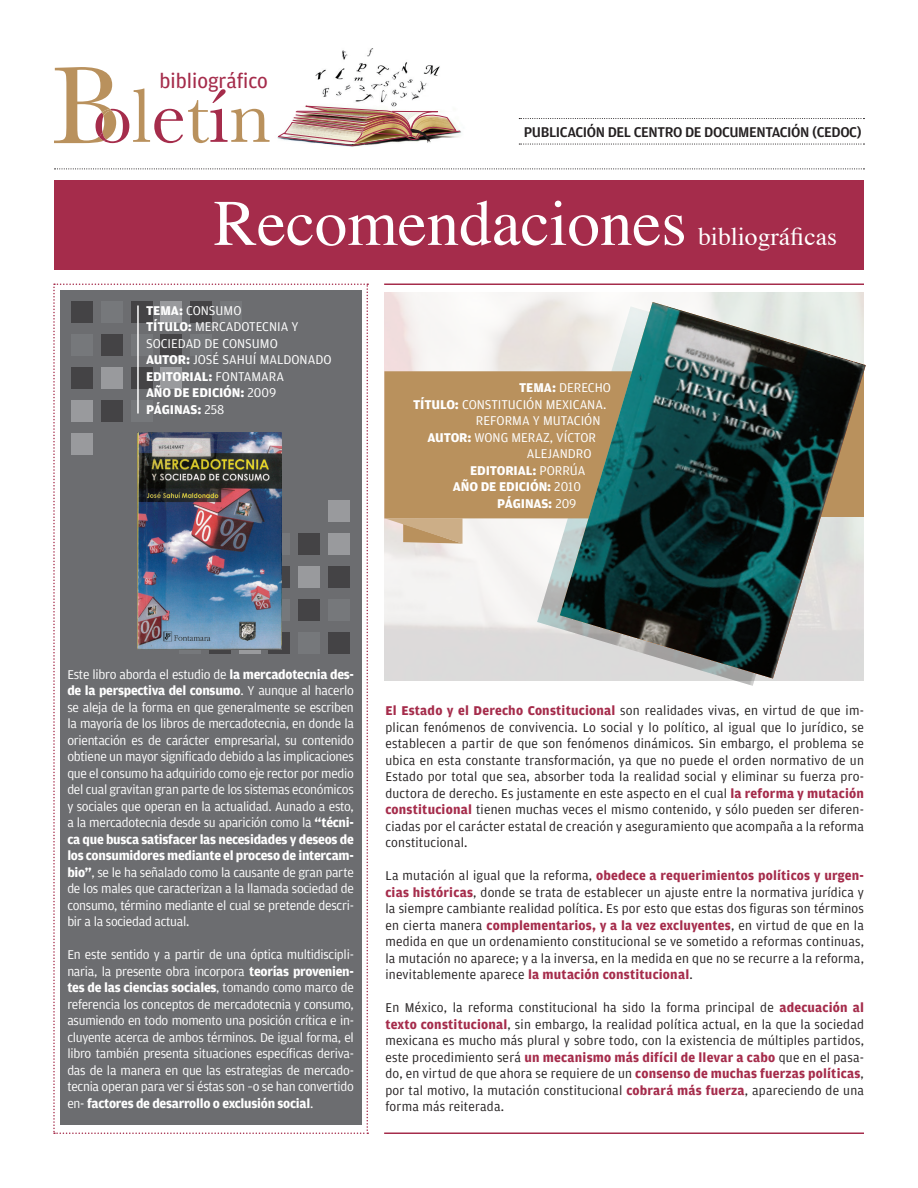
<style>
.page{position:relative;width:918px;height:1188px;background:#fff}
.page>*{position:absolute;margin:0;border:0;box-sizing:border-box;transform-origin:0 0}
.t1{font:25.5px "Times";color:#fff}
.t2{font:21.15px "Amplitude";color:#a52c4b}
.t3{font:500 15px "Amplitude";letter-spacing:-.025em;color:#231f20}
.t4{font:13.5px/16.5px "Amplitude";letter-spacing:.015em;color:#231f20;text-align:justify}
.t5{font:13.5px/16.5px "Amplitude";letter-spacing:-.01em;color:#fff;text-align:justify}
.t6{font:700 13.5px "Amplitude";letter-spacing:-.01em;color:#fff}
.s1{font-weight:700}
.s2{font-weight:400}
.s3{font-weight:700;color:#a52c4b}
</style>
<div class="page">
<img style="left:537px;top:306px;width:309px;height:380px">
<svg style="left:53px;top:284px;width:315px;height:850px;background:#767679"></svg>
<svg style="left:54px;top:67px;width:216px;height:76px"></svg>
<img style="left:315px;top:48px;width:147px;height:99px">
<img style="left:277px;top:102px;width:184px;height:44px">
<svg style="left:519px;top:118px;width:345px;height:1px"></svg>
<svg style="left:519px;top:144px;width:345px;height:1px"></svg>
<svg style="left:55px;top:168px;width:809px;height:1px"></svg>
<div style="left:54px;top:180px;width:810px;height:90px;background:#a52c4b"></div>
<svg style="left:214px;top:201px;width:470px;height:45px"></svg>
<img style="left:560px;top:302px;width:306px;height:377px">
<svg style="left:384px;top:371px;width:250px;height:173px;background:#af966c"></svg>
<hr style="left:384px;top:284px;width:480px;height:1px;background:#a52c4b">
<hr style="left:384px;top:1132px;width:480px;height:2px;background:#a52c4b">
<div style="left:329px;top:632px;width:21px;height:22px;background:#444345"></div>
<div style="left:299px;top:632px;width:21px;height:22px;background:#76787b"></div>
<div style="left:269px;top:632px;width:21px;height:22px;background:linear-gradient(to bottom,#444345,#444345)"></div>
<svg style="left:239px;top:649px;width:21px;height:5px"></svg>
<svg style="left:209px;top:649px;width:21px;height:5px"></svg>
<div style="left:179px;top:632px;width:22px;height:22px;background:linear-gradient(to right,#76787b,#76787b)"></div>
<div style="left:329px;top:599px;width:21px;height:22px;background:#76787b"></div>
<div style="left:299px;top:599px;width:21px;height:22px;background:#444345"></div>
<div style="left:269px;top:599px;width:21px;height:22px;background:#76787b"></div>
<div style="left:329px;top:566px;width:21px;height:22px;background:#444345"></div>
<div style="left:299px;top:566px;width:21px;height:22px;background:#999a9d"></div>
<div style="left:269px;top:566px;width:21px;height:22px;background:#444345"></div>
<div style="left:329px;top:533px;width:21px;height:22px;background:#999a9d"></div>
<div style="left:299px;top:533px;width:21px;height:22px;background:#444345"></div>
<div style="left:269px;top:533px;width:21px;height:22px;background:#76787b"></div>
<div style="left:329px;top:500px;width:21px;height:22px;background:#999a9d"></div>
<div style="left:71px;top:301px;width:22px;height:22px;background:#444345"></div>
<div style="left:101px;top:301px;width:21px;height:22px;background:#76787b"></div>
<div style="left:131px;top:301px;width:21px;height:22px;background:#444345"></div>
<div style="left:161px;top:301px;width:21px;height:22px;background:#999a9d"></div>
<div style="left:191px;top:301px;width:21px;height:22px;background:#444345"></div>
<div style="left:221px;top:301px;width:21px;height:22px;background:#76787b"></div>
<div style="left:71px;top:334px;width:22px;height:22px;background:#76787b"></div>
<div style="left:101px;top:334px;width:21px;height:22px;background:#444345"></div>
<div style="left:131px;top:334px;width:21px;height:22px;background:#76787b"></div>
<div style="left:161px;top:334px;width:21px;height:22px;background:#444345"></div>
<div style="left:191px;top:334px;width:21px;height:22px;background:#76787b"></div>
<div style="left:71px;top:367px;width:22px;height:22px;background:#444345"></div>
<div style="left:101px;top:367px;width:21px;height:22px;background:#999a9d"></div>
<div style="left:131px;top:367px;width:21px;height:22px;background:#444345"></div>
<div style="left:161px;top:367px;width:21px;height:22px;background:#999a9d"></div>
<div style="left:71px;top:400px;width:22px;height:22px;background:#999a9d"></div>
<div style="left:101px;top:400px;width:21px;height:22px;background:#444345"></div>
<div style="left:131px;top:400px;width:21px;height:22px;background:#76787b"></div>
<div style="left:71px;top:433px;width:22px;height:22px;background:#999a9d"></div>
<img style="left:137px;top:432px;width:145px;height:217px">
<hr style="left:137px;top:306px;width:2px;height:108px;background:#fff">
<h2 class="t2" style="left:160px;top:70px;width:110px">bibliográfico</h2>
<p class="t5" style="left:146px;top:302px;width:187px;text-align:left"><span class="s1">TEMA:</span> CONSUMO<br><span class="s1">TÍTULO:</span> MERCADOTECNIA Y<br>SOCIEDAD DE CONSUMO<br><span class="s1">AUTOR:</span> JOSÉ SAHUÍ MALDONADO<br><span class="s1">EDITORIAL:</span> FONTAMARA<br><span class="s1">AÑO DE EDICIÓN:</span> 2009<br><span class="s1">PÁGINAS:</span> 258</p>
<p class="t3" style="left:524px;top:124px;width:340px">PUBLICACIÓN DEL CENTRO DE DOCUMENTACIÓN (CEDOC)</p>
<p class="t5" style="left:519px;top:380px;width:93px"><span class="s1">TEMA:</span> DERECHO</p>
<p class="t5" style="left:413px;top:396px;width:195px"><span class="s1">TÍTULO:</span> CONSTITUCIÓN MEXICANA.</p>
<p class="t5" style="left:476px;top:413px;width:126px">REFORMA Y MUTACIÓN</p>
<p class="t5" style="left:428px;top:429px;width:170px"><span class="s1">AUTOR:</span> WONG MERAZ, VÍCTOR</p>
<p class="t5" style="left:527px;top:446px;width:66px">ALEJANDRO</p>
<p class="t6" style="left:470px;top:463px;width:117px">EDITORIAL: <span class="s2">PORRÚA</span></p>
<p class="t6" style="left:453px;top:479px;width:130px">AÑO DE EDICIÓN: <span class="s2">2010</span></p>
<p class="t6" style="left:497px;top:496px;width:81px">PÁGINAS: <span class="s2">209</span></p>
<h1 class="t1" style="left:698px;top:212px;width:140px">bibliográficas</h1>
<p class="t5" style="left:67px;top:666px;width:288px">Este libro aborda el estudio de <span class="s1">la mercadotecnia des&shy;de la perspectiva del consumo</span>. Y aunque al hacerlo se aleja de la forma en que generalmente se escriben la mayoría de los libros de mercadotecnia, en donde la orientación es de carácter empresarial, su contenido obtiene un mayor significado debido a las implicaciones que el consumo ha adquirido como eje rector por medio del cual gravitan gran parte de los sistemas económicos y sociales que operan en la actualidad. Aunado a esto, a la mercadotecnia desde su aparición como la <span class="s1">“técni&shy;ca que busca satisfacer las necesidades y deseos de los consumidores mediante el proceso de intercam&shy;bio”</span>, se le ha señalado como la causante de gran parte de los males que caracterizan a la llamada sociedad de consumo, término mediante el cual se pretende descri&shy;bir a la sociedad actual.</p>
<p class="t5" style="left:67px;top:946px;width:288px">En este sentido y a partir de una óptica multidiscipli&shy;naria, la presente obra incorpora <span class="s1">teorías provenien&shy;tes de las ciencias sociales</span>, tomando como marco de referencia los conceptos de mercadotecnia y consumo, asumiendo en todo momento una posición crítica e in&shy;cluyente acerca de ambos términos. De igual forma, el libro también presenta situaciones específicas deriva&shy;das de la manera en que las estrategias de mercado&shy;tecnia operan para ver si éstas son –o se han convertido en- <span class="s1">factores de desarrollo o exclusión social</span>.</p>
<p class="t4" style="left:385px;top:703px;width:480px"><span class="s3">El Estado y el Derecho Constitucional</span> son realidades vivas, en virtud de que im&shy;plican fenómenos de convivencia. Lo social y lo político, al igual que lo jurídico, se establecen a partir de que son fenómenos dinámicos. Sin embargo, el problema se ubica en esta constante transformación, ya que no puede el orden normativo de un Estado por total que sea, absorber toda la realidad social y eliminar su fuerza pro&shy;ductora de derecho. Es justamente en este aspecto en el cual <span class="s3">la reforma y mutación constitucional</span> tienen muchas veces el mismo contenido, y sólo pueden ser diferen&shy;ciadas por el carácter estatal de creación y aseguramiento que acompaña a la reforma constitucional.</p>
<p class="t4" style="left:385px;top:868px;width:480px">La mutación al igual que la reforma, <span class="s3">obedece a requerimientos políticos y urgen&shy;cias históricas</span>, donde se trata de establecer un ajuste entre la normativa jurídica y la siempre cambiante realidad política. Es por esto que estas dos figuras son términos en cierta manera <span class="s3">complementarios, y a la vez excluyentes</span>, en virtud de que en la medida en que un ordenamiento constitucional se ve sometido a reformas continuas, la mutación no aparece; y a la inversa, en la medida en que no se recurre a la reforma, inevitablemente aparece <span class="s3">la mutación constitucional</span>.</p>
<p class="t4" style="left:385px;top:1000px;width:480px">En México, la reforma constitucional ha sido la forma principal de <span class="s3">adecuación al texto constitucional</span>, sin embargo, la realidad política actual, en la que la sociedad mexicana es mucho más plural y sobre todo, con la existencia de múltiples partidos, este procedimiento será <span class="s3">un mecanismo más difícil de llevar a cabo</span> que en el pasa&shy;do, en virtud de que ahora se requiere de un <span class="s3">consenso de muchas fuerzas políticas</span>, por tal motivo, la mutación constitucional <span class="s3">cobrará más fuerza</span>, apareciendo de una forma más reiterada.</p>
</div>
